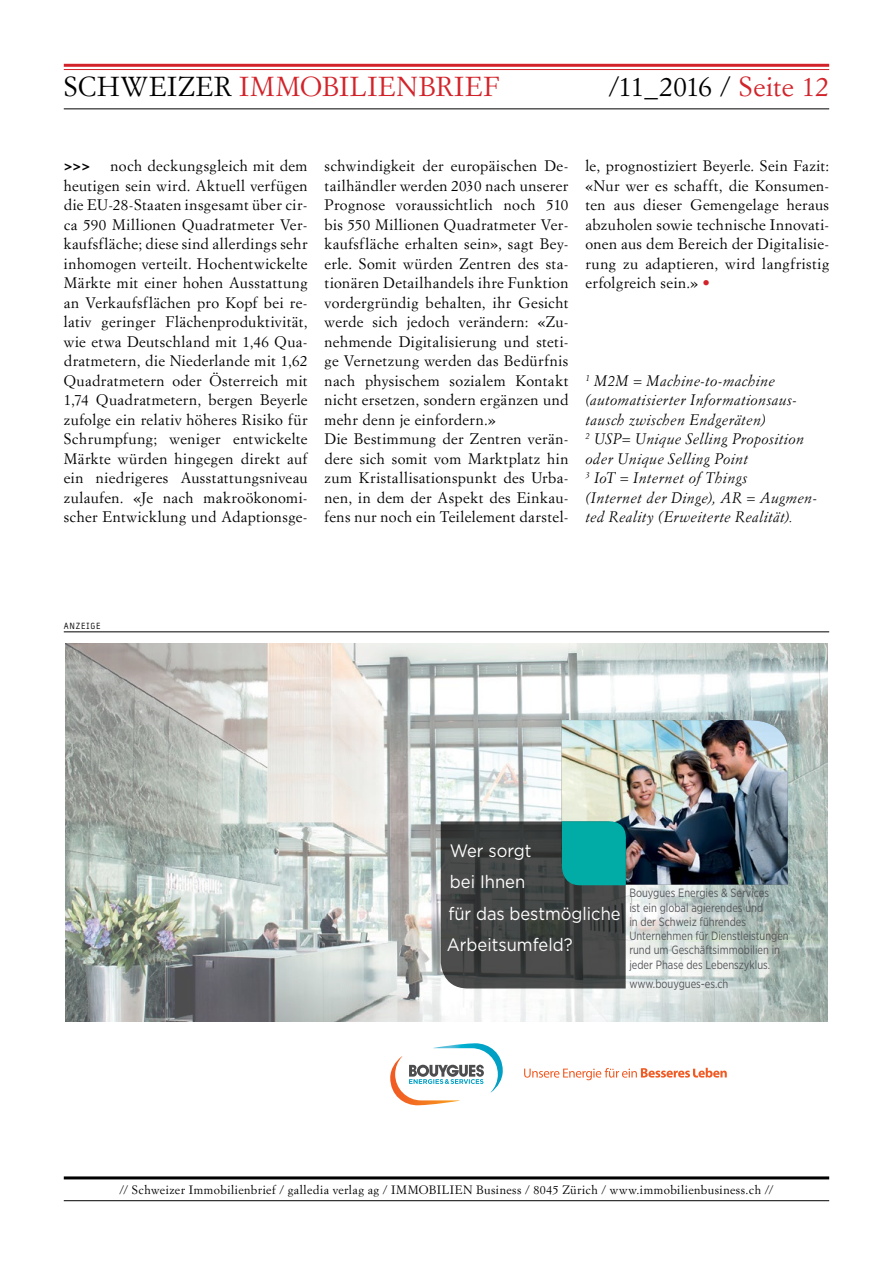
<style>
.page{position:relative;width:893px;height:1263px;background:#fff}
.page>*{position:absolute;margin:0;border:0;box-sizing:border-box;transform-origin:0 0}
.t1{font:27px "Simoncini Garamond Std";letter-spacing:.03em;color:#d2232a}
.t2{font:27px "Simoncini Garamond Std";letter-spacing:.005em;color:#000}
.t3{font:18px/31.5px "Gotham";color:#fff;scale:.92 1}
.t4{font:15px/19.5px "Simoncini Garamond Std";letter-spacing:.025em;color:#000;text-align:justify}
.t5{font:italic 15px/19.5px "Simoncini Garamond Std";letter-spacing:.02em;color:#000}
.t6{font:800 13.5px "Avenir LT Std";color:#000}
.t7{font:12px/14.2px "Gotham Narrow";color:#55565a;scale:.9 1}
.t8{font:12px "Simoncini Garamond Std";letter-spacing:.04em;color:#000}
.t9{font:9px "Typestar";letter-spacing:.065em;color:#000}
.s1{color:#000}
.s2{color:#d2232a}
.s3{font-family:"Avenir LT Std";font-weight:900;color:#d2232a}
</style>
<div class="page">
<hr style="left:64px;top:1176px;width:765px;height:3px;background:#000">
<hr style="left:64px;top:1200px;width:765px;height:1px;background:#000">
<hr style="left:64px;top:64px;width:765px;height:3px;background:#d2232a">
<hr style="left:64px;top:69px;width:765px;height:1px;background:#d2232a">
<hr style="left:64px;top:108px;width:765px;height:1px;background:#000">
<img style="left:66px;top:643px;width:761px;height:379px">
<svg style="left:524px;top:1068px;width:203px;height:12px"></svg>
<img style="left:441px;top:720px;width:347px;height:268px">
<svg style="left:390px;top:1043px;width:113px;height:63px"></svg>
<hr style="left:64px;top:631px;width:765px;height:1px;background:#000">
<h1 class="t1" style="left:64px;top:70px;width:437px"><span class="s1">SCHWEIZER</span> IMMOBILIENBRIEF</h1>
<h1 class="t2" style="left:609px;top:70px;width:222px">/11_2016 / <span class="s2">Seite 12</span></h1>
<p class="t4" style="left:64px;top:156px;width:245px;text-indent:47px">noch deckungsgleich mit dem heutigen sein wird. Aktuell verfügen die EU-28-Staaten insgesamt über cir&shy;ca 590 Millionen Quadratmeter Ver&shy;kaufsfläche; diese sind allerdings sehr inhomogen verteilt. Hochentwickelte Märkte mit einer hohen Ausstattung an Verkaufsflächen pro Kopf bei re&shy;lativ geringer Flächenproduktivität, wie etwa Deutschland mit 1,46 Qua&shy;dratmetern, die Niederlande mit 1,62<br>Quadratmetern oder Österreich mit 1,74 Quadratmetern, bergen Beyerle zufolge ein relativ höheres Risiko für Schrumpfung; weniger entwickelte Märkte würden hingegen direkt auf ein niedrigeres Ausstattungsniveau zulaufen. «Je nach makroökonomi&shy;scher Entwicklung und Adaptionsge-</p>
<p class="t4" style="left:325px;top:156px;width:245px;text-align:left">schwindigkeit der europäischen De&shy;tailhändler werden 2030 nach unserer Prognose voraussichtlich noch 510 bis 550 Millionen Quadratmeter Ver&shy;kaufsfläche erhalten sein», sagt Bey&shy;erle. Somit würden Zentren des sta&shy;tionären Detailhandels ihre Funktion vordergründig behalten, ihr Gesicht werde sich jedoch verändern: «Zu&shy;nehmende Digitalisierung und steti&shy;ge Vernetzung werden das Bedürfnis nach physischem sozialem Kontakt nicht ersetzen, sondern ergänzen und mehr denn je einfordern.»<br>Die Bestimmung der Zentren verän&shy;dere sich somit vom Marktplatz hin zum Kristallisationspunkt des Urba&shy;nen, in dem der Aspekt des Einkau&shy;fens nur noch ein Teilelement darstel-</p>
<p class="t4" style="left:585px;top:156px;width:245px">le, prognostiziert Beyerle. Sein Fazit: «Nur wer es schafft, die Konsumen&shy;ten aus dieser Gemengelage heraus abzuholen sowie technische Innovati&shy;onen aus dem Bereich der Digitalisie&shy;rung zu adaptieren, wird langfristig erfolgreich sein.» <span class="s3">•</span></p>
<p class="t6" style="left:64px;top:158px;width:28px">&gt;&gt;&gt;</p>
<p class="t5" style="left:585px;top:370px;width:233px"><sup>1</sup> M2M = Machine-to-machine (automatisierter Informationsaus&shy;tausch zwischen Endgeräten)<br><sup>2</sup> USP= Unique Selling Proposition oder Unique Selling Point<br><sup>3</sup> IoT = Internet of Things<br>(Internet der Dinge), AR = Augmen&shy;ted Reality (Erweiterte Realität).</p>
<p class="t9" style="left:64px;top:621px;width:38px">ANZEIGE</p>
<p class="t3" style="left:447px;top:834px;width:190px">Wer sorgt<br>bei Ihnen<br>für das bestmögliche<br>Arbeitsumfeld?</p>
<p class="t7" style="left:629px;top:886px;width:179px">Bouygues Energies &amp; Services<br>ist ein global agierendes und<br>in der Schweiz führendes<br>Unternehmen für Dienstleistungen rund um Geschäftsimmobilien in jeder Phase des Lebenszyklus.</p>
<p class="t7" style="left:629px;top:976px;width:112px">www.bouygues-es.ch</p>
<p class="t8" style="left:120px;top:1183px;width:655px">// Schweizer Immobilienbrief / galledia verlag ag / IMMOBILIEN Business / 8045 Zürich / www.immobilienbusiness.ch //</p>
</div>
